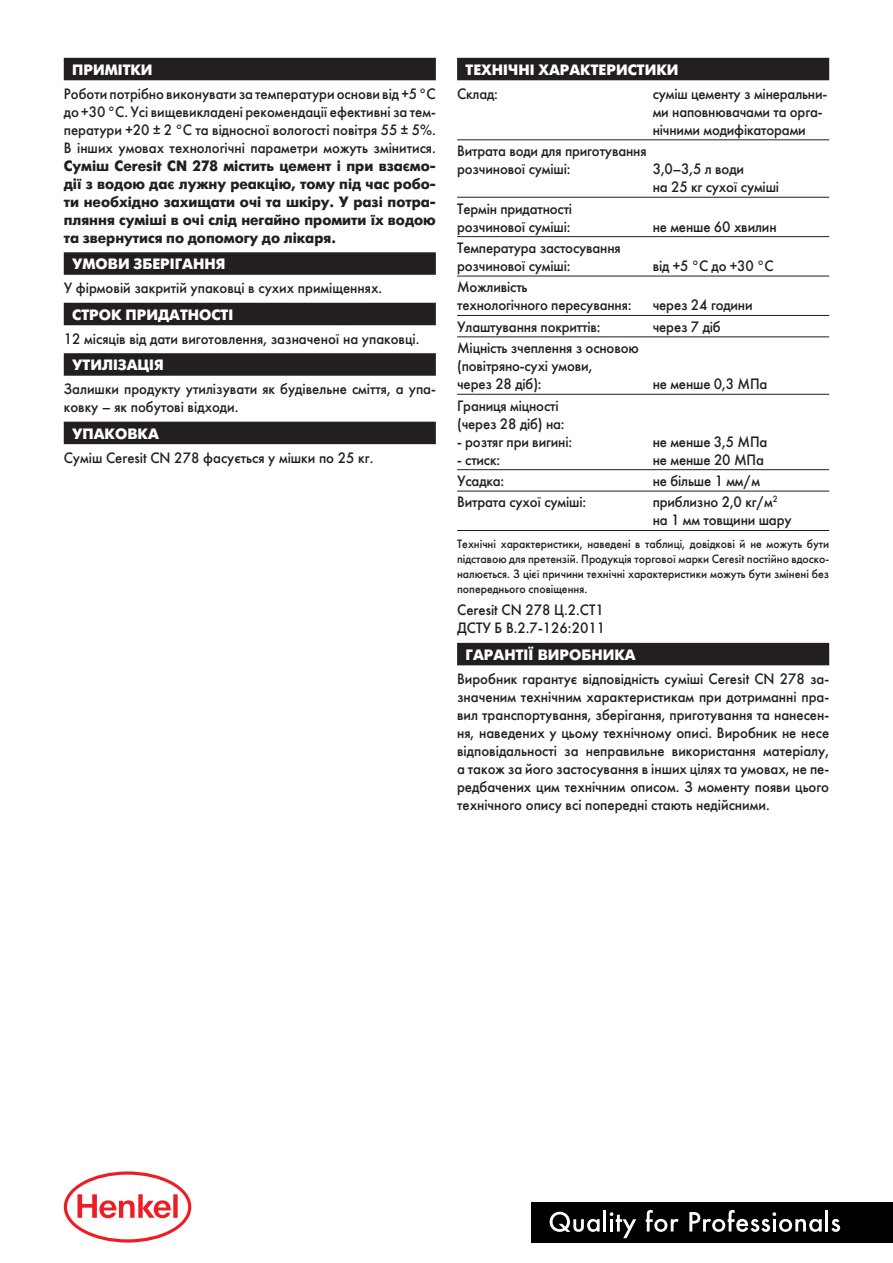
<style>
.page{position:relative;width:893px;height:1263px;background:#fff}
.page>*{position:absolute;margin:0;border:0;box-sizing:border-box;transform-origin:0 0}
.t1{font:15px/18px "Futura Futuris";letter-spacing:-.01em;color:#231f20;scale:.95 1}
.t2{font:700 15px/18px "Futura Futuris";color:#231f20;text-align:justify;scale:.95 1}
.t3{font:700 15px "Futura Futuris";color:#fff}
.t4{font:12px/15px "Futura Futuris";color:#231f20;text-align:justify;scale:.95 1}
</style>
<div class="page">
<div style="left:64px;top:58px;width:372px;height:22px;background:#231f20"></div>
<div style="left:64px;top:252px;width:372px;height:23px;background:#231f20"></div>
<div style="left:64px;top:303px;width:372px;height:22px;background:#231f20"></div>
<div style="left:64px;top:353px;width:372px;height:23px;background:#231f20"></div>
<div style="left:64px;top:422px;width:372px;height:22px;background:#231f20"></div>
<div style="left:457px;top:58px;width:372px;height:22px;background:#231f20"></div>
<hr style="left:457px;top:139px;width:372px;height:1px;background:#231f20">
<hr style="left:457px;top:197px;width:372px;height:1px;background:#231f20">
<hr style="left:457px;top:236px;width:372px;height:1px;background:#231f20">
<hr style="left:457px;top:276px;width:372px;height:1px;background:#231f20">
<hr style="left:457px;top:315px;width:372px;height:1px;background:#231f20">
<hr style="left:457px;top:336px;width:372px;height:1px;background:#231f20">
<hr style="left:457px;top:394px;width:372px;height:1px;background:#231f20">
<hr style="left:457px;top:469px;width:372px;height:1px;background:#231f20">
<hr style="left:457px;top:491px;width:372px;height:1px;background:#231f20">
<hr style="left:457px;top:530px;width:372px;height:1px;background:#231f20">
<div style="left:457px;top:643px;width:372px;height:22px;background:#231f20"></div>
<div style="left:531px;top:1202px;width:362px;height:40px;background:#010101"></div>
<svg style="left:831px;top:1219px;width:9px;height:13px"></svg>
<hr style="left:825px;top:1210px;width:3px;height:21px;background:#fff">
<svg style="left:689px;top:1210px;width:133px;height:22px"></svg>
<hr style="left:603px;top:1210px;width:3px;height:21px;background:#fff">
<svg style="left:550px;top:1212px;width:50px;height:20px"></svg>
<svg style="left:610px;top:1212px;width:26px;height:26px"></svg>
<svg style="left:646px;top:1210px;width:33px;height:22px"></svg>
<svg style="left:64px;top:1171px;width:127px;height:71px"></svg>
<p class="t3" style="left:72px;top:61px;width:82px">ПРИМІТКИ</p>
<p class="t1" style="left:64px;top:85px;width:393px;text-align:justify">Роботи потрібно виконувати за температури основи від +5 °C до +30 °C. Усі вищевикладені рекомендації ефективні за тем&shy;ператури +20 ± 2 °C та відносної вологості повітря 55 ± 5%.<br>В інших умовах технологічні параметри можуть змінитися.</p>
<p class="t2" style="left:64px;top:157px;width:393px">Суміш Ceresit CN 278 містить цемент і при взаємо&shy;дії з водою дає лужну реакцію, тому під час робо&shy;ти необхідно захищати очі та шкіру. У разі потра&shy;пляння суміші в очі слід негайно промити їх водою та звернутися по допомогу до лікаря.</p>
<p class="t3" style="left:72px;top:255px;width:155px">УМОВИ ЗБЕРІГАННЯ</p>
<p class="t1" style="left:64px;top:279px;width:337px">У фірмовій закритій упаковці в сухих приміщеннях.</p>
<p class="t3" style="left:72px;top:306px;width:162px">СТРОК ПРИДАТНОСТІ</p>
<p class="t1" style="left:64px;top:330px;width:376px">12 місяців від дати виготовлення, зазначеної на упаковці.</p>
<p class="t3" style="left:72px;top:356px;width:93px">УТИЛІЗАЦІЯ</p>
<p class="t1" style="left:64px;top:380px;width:393px">Залишки продукту утилізувати як будівельне сміття, а упа&shy;ковку – як побутові відходи.</p>
<p class="t3" style="left:72px;top:425px;width:88px">УПАКОВКА</p>
<p class="t1" style="left:64px;top:449px;width:327px">Суміш Ceresit СN 278 фасується у мішки по 25 кг.</p>
<p class="t3" style="left:466px;top:61px;width:214px">ТЕХНІЧНІ ХАРАКТЕРИСТИКИ</p>
<p class="t1" style="left:457px;top:85px;width:45px">Склад:</p>
<p class="t1" style="left:653px;top:85px;width:185px">суміш цементу з мінеральни&shy;ми наповнювачами та орга&shy;нічними модифікаторами</p>
<p class="t1" style="left:457px;top:142px;width:201px">Витрата води для приготування розчинової суміші:</p>
<p class="t1" style="left:653px;top:160px;width:134px">3,0–3,5 л води<br>на 25 кг сухої суміші</p>
<p class="t1" style="left:457px;top:200px;width:123px">Термін придатності розчинової суміші:</p>
<p class="t1" style="left:457px;top:239px;width:174px">Температура застосування розчинової суміші:</p>
<p class="t1" style="left:457px;top:278px;width:185px">Можливість<br>технологічного пересування:</p>
<p class="t1" style="left:653px;top:218px;width:132px">не менше 60 хвилин</p>
<p class="t1" style="left:653px;top:257px;width:129px">від +5 °C до +30 °C</p>
<p class="t1" style="left:653px;top:296px;width:107px">через 24 години</p>
<p class="t1" style="left:457px;top:318px;width:153px">Улаштування покриттів:</p>
<p class="t1" style="left:653px;top:318px;width:73px">через 7 діб</p>
<p class="t1" style="left:457px;top:339px;width:193px">Міцність зчеплення з основою (повітряно-сухі умови,<br>через 28 діб):</p>
<p class="t1" style="left:653px;top:375px;width:122px">не менше 0,3 МПа</p>
<p class="t1" style="left:457px;top:397px;width:115px">Границя міцності (через 28 діб) на:</p>
<p class="t1" style="left:457px;top:433px;width:123px">- розтяг при вигині:</p>
<p class="t1" style="left:653px;top:433px;width:122px">не менше 3,5 МПа</p>
<p class="t1" style="left:457px;top:451px;width:47px">- стиск:</p>
<p class="t1" style="left:653px;top:451px;width:118px">не менше 20 МПа</p>
<p class="t1" style="left:457px;top:472px;width:51px">Усадка:</p>
<p class="t1" style="left:653px;top:472px;width:114px">не більше 1 мм/м</p>
<p class="t1" style="left:457px;top:493px;width:137px">Витрата сухої суміші:</p>
<p class="t1" style="left:653px;top:493px;width:148px">приблизно 2,0 кг/м<sup>2 </sup>на 1 мм товщини шару</p>
<p class="t4" style="left:457px;top:537px;width:393px">Технічні характеристики, наведені в таблиці, довідкові й не можуть бути підставою для претензій. Продукція торгової марки Ceresit постійно вдоско&shy;налюється. З цієї причини технічні характеристики можуть бути змінені без попереднього сповіщення.</p>
<p class="t1" style="left:457px;top:601px;width:157px">Ceresit CN 278 Ц.2.СТ1<br>ДСТУ Б В.2.7-126:2011</p>
<p class="t3" style="left:466px;top:646px;width:172px">ГАРАНТІЇ ВИРОБНИКА</p>
<p class="t1" style="left:457px;top:670px;width:393px;text-align:justify">Виробник гарантує відповідність суміші Ceresit CN 278 за&shy;значеним технічним характеристикам при дотриманні пра&shy;вил транспортування, зберігання, приготування та нанесен&shy;ня, наведених у цьому технічному описі. Виробник не несе відповідальності за неправильне використання матеріалу, а також за його застосування в інших цілях та умовах, не пе&shy;редбачених цим технічним описом. З моменту появи цього технічного опису всі попередні стають недійсними.</p>
</div>
